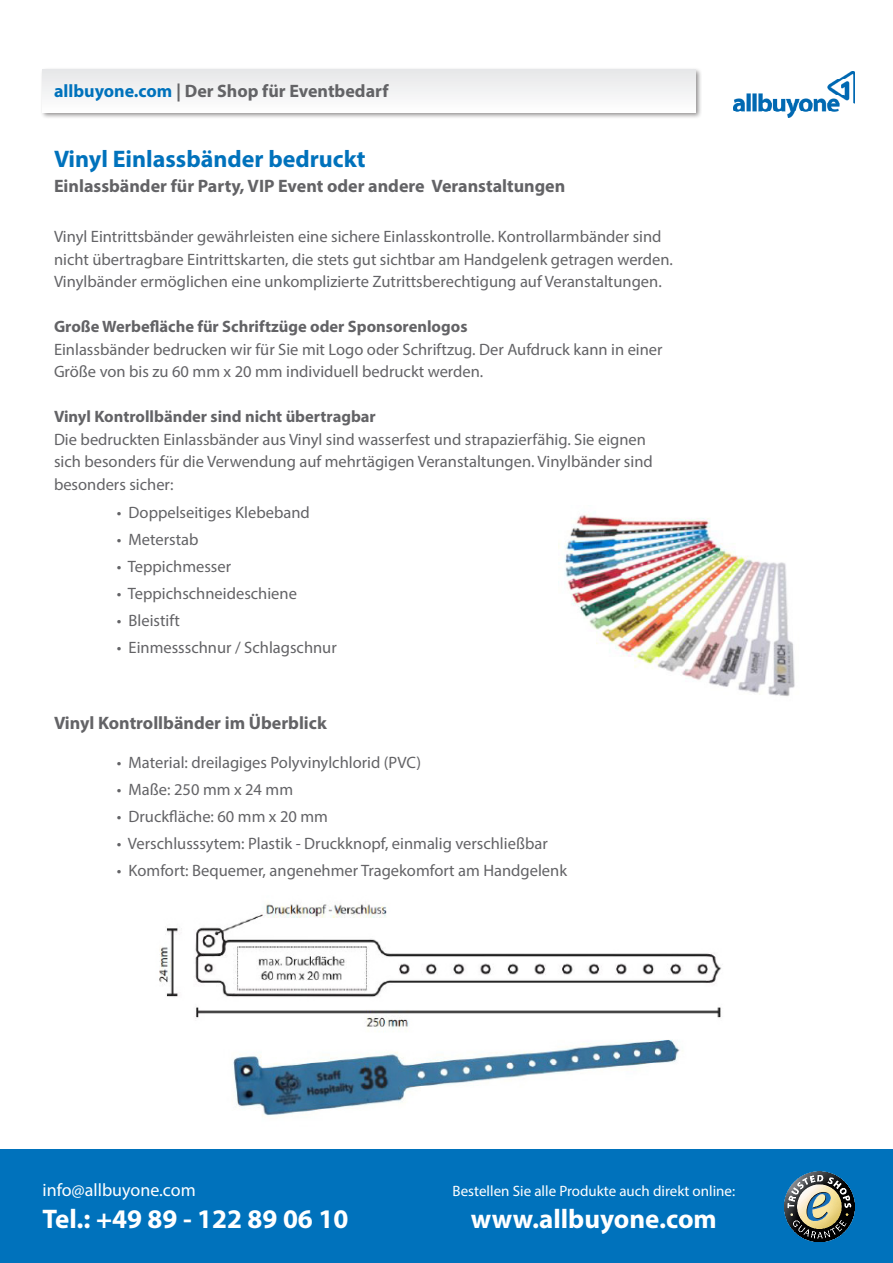
<style>
.page{position:relative;width:893px;height:1263px;background:#fff}
.page>*{position:absolute;margin:0;border:0;box-sizing:border-box;transform-origin:0 0}
.t1{font:700 27px "Myriad Pro";color:#fff}
.t2{font:700 24px "Myriad Pro";color:#0072bc}
.t3{font:700 18px "Myriad Pro";color:#636366}
.t4{font:18px "Myriad Pro";color:#fff}
.t5{font:16.5px/22.5px "Myriad Pro";color:#636366}
.t6{font:700 16.5px "Myriad Pro";color:#636366}
.t7{font:15px "Myriad Pro";color:#fff}
.s1{color:#0072bc}
</style>
<div class="page">
<img style="left:733px;top:72px;width:122px;height:46px">
<div style="left:40px;top:67px;width:662px;height:52px;background:#231f20;opacity:.5"></div>
<div style="left:43px;top:70px;width:652px;height:42px;background:#f1f2f3"></div>
<div style="left:0;top:1149px;width:893px;height:114px;background:#0072bc"></div>
<img style="left:784px;top:1171px;width:71px;height:70px">
<img style="left:233px;top:1040px;width:447px;height:77px">
<img style="left:558px;top:511px;width:237px;height:185px">
<img style="left:159px;top:903px;width:563px;height:126px">
<p class="t3" style="left:54px;top:79px;width:336px"><span class="s1">allbuyone.com</span> | Der Shop für Eventbedarf</p>
<p class="t2" style="left:54px;top:143px;width:313px">Vinyl Einlassbänder bedruckt</p>
<p class="t3" style="left:54px;top:174px;width:513px">Einlassbänder für Party, VIP Event oder andere Veranstaltungen</p>
<p class="t5" style="left:54px;top:225px;width:620px">Vinyl Eintrittsbänder gewährleisten eine sichere Einlasskontrolle. Kontrollarmbänder sind nicht übertragbare Eintrittskarten, die stets gut sichtbar am Handgelenk getragen werden.<br>Vinylbänder ermöglichen eine unkomplizierte Zutrittsberechtigung auf Veranstaltungen.</p>
<p class="t6" style="left:54px;top:316px;width:415px">Große Werbefläche für Schriftzüge oder Sponsorenlogos</p>
<p class="t5" style="left:54px;top:337px;width:610px">Einlassbänder bedrucken wir für Sie mit Logo oder Schriftzug. Der Aufdruck kann in einer<br>Größe von bis zu 60 mm x 20 mm individuell bedruckt werden.</p>
<p class="t6" style="left:54px;top:406px;width:323px">Vinyl Kontrollbänder sind nicht übertragbar</p>
<p class="t5" style="left:54px;top:427px;width:600px">Die bedruckten Einlassbänder aus Vinyl sind wasserfest und strapazierfähig. Sie eignen sich besonders für die Verwendung auf mehrtägigen Veranstaltungen. Vinylbänder sind besonders sicher:</p>
<p class="t5" style="left:117px;top:501px;width:194px">• Doppelseitiges Klebeband</p>
<p class="t5" style="left:117px;top:528px;width:83px">• Meterstab</p>
<p class="t5" style="left:117px;top:555px;width:116px">• Teppichmesser</p>
<p class="t5" style="left:117px;top:582px;width:182px">• Teppichschneideschiene</p>
<p class="t5" style="left:117px;top:609px;width:64px">• Bleistift</p>
<p class="t5" style="left:117px;top:636px;width:221px">• Einmessschnur / Schlagschnur</p>
<p class="t3" style="left:54px;top:711px;width:274px">Vinyl Kontrollbänder im Überblick</p>
<p class="t5" style="left:117px;top:751px;width:306px">• Material: dreilagiges Polyvinylchlorid (PVC)</p>
<p class="t5" style="left:117px;top:778px;width:178px">• Maße: 250 mm x 24 mm</p>
<p class="t5" style="left:117px;top:805px;width:213px">• Druckfläche: 60 mm x 20 mm</p>
<p class="t5" style="left:117px;top:832px;width:432px">• Verschlusssytem: Plastik - Druckknopf, einmalig verschließbar</p>
<p class="t5" style="left:117px;top:859px;width:452px">• Komfort: Bequemer, angenehmer Tragekomfort am Handgelenk</p>
<p class="t4" style="left:43px;top:1178px;width:155px">info@allbuyone.com</p>
<p class="t7" style="left:453px;top:1181px;width:284px">Bestellen Sie alle Produkte auch direkt online:</p>
<h1 class="t1" style="left:43px;top:1201px;width:307px">Tel.: +49 89 - 122 89 06 10</h1>
<h1 class="t1" style="left:471px;top:1201px;width:247px">www.allbuyone.com</h1>
</div>
